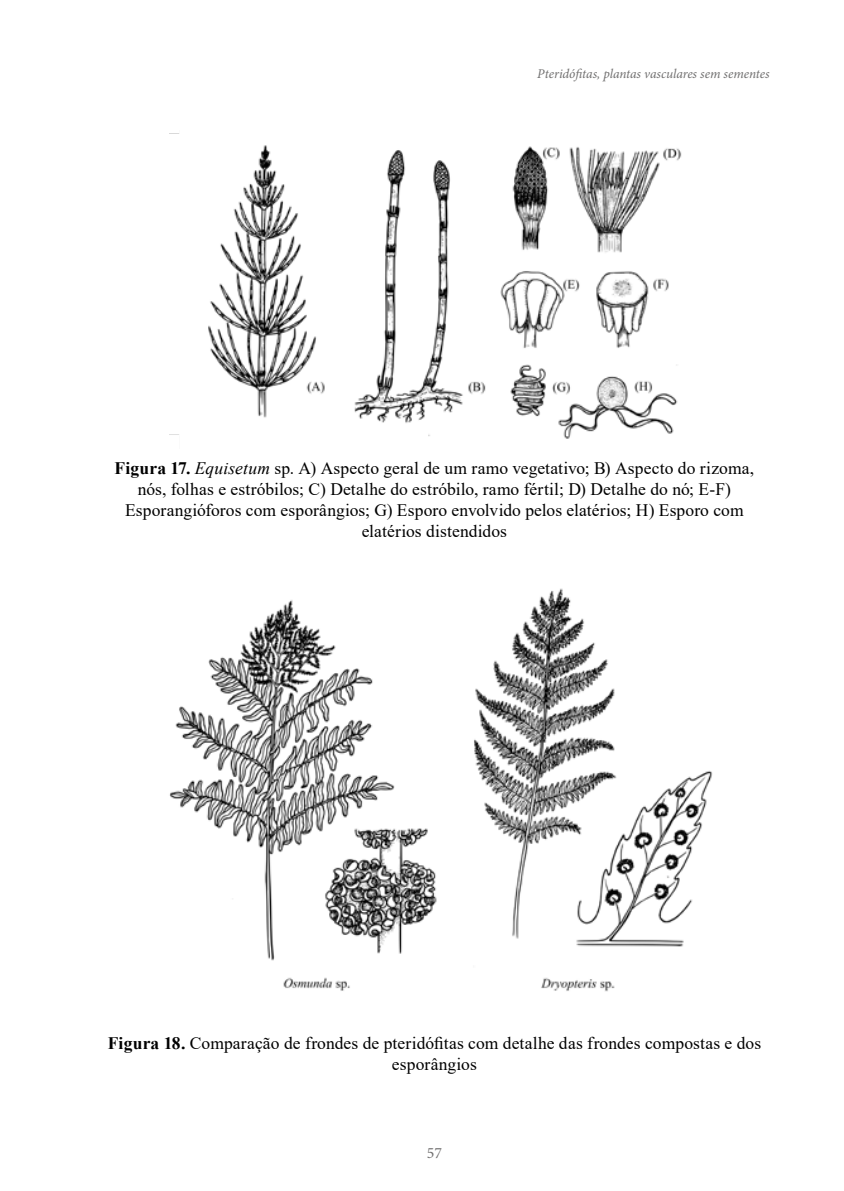
<style>
.page{position:relative;width:844px;height:1191px;background:#fff}
.page>*{position:absolute;margin:0;border:0;box-sizing:border-box;transform-origin:0 0}
.t1{font:17.5px/21px "Times New Roman";letter-spacing:.005em;color:#000;text-align:center}
.t2{font:15.75px "Minion Pro";color:#706f6f}
.t3{font:italic 13.3px "Minion Pro";letter-spacing:-.005em;color:#706f6f}
.s1{font-weight:700}
.s2{font-style:italic}
</style>
<div class="page">
<img style="left:170px;top:133px;width:512px;height:306px">
<img style="left:169px;top:588px;width:544px;height:404px">
<p class="t3" style="left:537px;top:65px;width:234px">Pteridófitas, plantas vasculares sem sementes</p>
<p class="t1" style="left:114px;top:457px;width:641px"><span class="s1">Figura 17.</span> <span class="s2">Equisetum</span> sp. A) Aspecto geral de um ramo vegetativo; B) Aspecto do rizoma, nós, folhas e estróbilos; C) Detalhe do estróbilo, ramo fértil; D) Detalhe do nó; E-F)<br>Esporangióforos com esporângios; G) Esporo envolvido pelos elatérios; H) Esporo com elatérios distendidos</p>
<p class="t1" style="left:108px;top:1032px;width:654px"><span class="s1">Figura 18.</span> Comparação de frondes de pteridófitas com detalhe das frondes compostas e dos esporângios</p>
<p class="t2" style="left:426px;top:1142px;width:17px">57</p>
</div>
